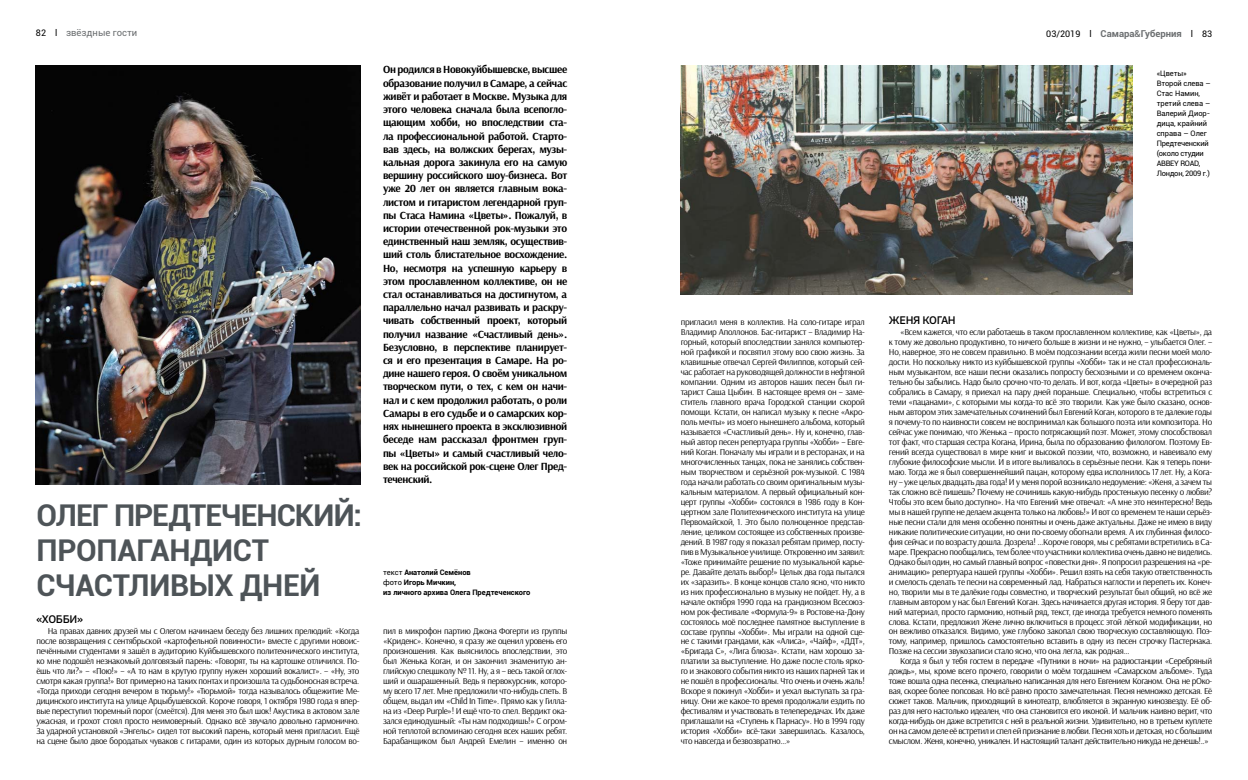
<style>
.page{position:relative;width:1248px;height:780px;background:#fff}
.page>*{position:absolute;margin:0;border:0;box-sizing:border-box;transform-origin:0 0}
.t1{font:700 30px/35px "Roboto";letter-spacing:-.015em;color:#4e5458}
.t2{font:700 11px/13.2px "Arsenal";letter-spacing:-.03em;color:#000;text-align:justify}
.t3{font:600 11px "Aneliza";letter-spacing:-.03em;color:#000}
.t4{font:700 9.5px "Roboto";color:#6c6f71}
.t5{font:9.5px "Roboto";color:#6c6f71}
.t6{font:9px/10px "Arsenal";letter-spacing:-.03em;color:#000;text-align:justify}
.t7{font:7.5px/10px "Roboto";letter-spacing:-.01em;color:#000}
.t8{font:700 7.5px/10px "Roboto";color:#000}
.s1{font-size:9px;color:#000}
.s2{font-weight:400;font-size:9px;color:#000}
.s3{font-weight:500}
.s4{font-weight:400}
</style>
<div class="page">
<img style="left:36px;top:66px;width:324px;height:419px">
<img style="left:680px;top:65px;width:452px;height:230px">
<p class="t5" style="left:36px;top:26px;width:103px"><span class="s1">82 l</span> звёздные гости</p>
<p class="t4" style="left:1046px;top:27px;width:167px"><span class="s2">03/2019 l</span> Самара<span class="s3">&amp;</span>Губерния <span class="s2">l 83</span></p>
<p class="t7" style="left:1156px;top:68px;width:55px">«Цветы»<br>Второй слева –<br>Стас Намин, третий слева –<br>Валерий Диор&shy;дица, крайний справа – Олег<br>Предтеченский (около студии<br>ABBEY ROAD,<br>Лондон, 2009 г.)</p>
<p class="t2" style="left:383px;top:63px;width:186px">Он родился в Новокуйбышевске, высшее образование получил в Самаре, а сейчас живёт и работает в Москве. Музыка для этого человека сначала была всепогло&shy;щающим хобби, но впоследствии ста&shy;ла профессиональной работой. Старто&shy;вав здесь, на волжских берегах, музы&shy;кальная дорога закинула его на самую вершину российского шоу-бизнеса. Вот уже 20 лет он является главным вока&shy;листом и гитаристом легендарной груп&shy;пы Стаса Намина «Цветы». Пожалуй, в истории отечественной рок-музыки это единственный наш земляк, осуществив&shy;ший столь блистательное восхождение.<br>Но, несмотря на успешную карьеру в этом прославленном коллективе, он не стал останавливаться на достигнутом, а параллельно начал развивать и раскру&shy;чивать собственный проект, который получил название «Счастливый день».<br>Безусловно, в перспективе планирует&shy;ся и его презентация в Самаре. На ро&shy;дине нашего героя. О своём уникальном творческом пути, о тех, с кем он начи&shy;нал и с кем продолжил работать, о роли Самары в его судьбе и о самарских кор&shy;нях нынешнего проекта в эксклюзивной беседе нам рассказал фронтмен груп&shy;пы «Цветы» и самый счастливый чело&shy;век на российской рок-сцене Олег Пред&shy;теченский.</p>
<p class="t6" style="left:680px;top:317px;width:186px">пригласил меня в коллектив. На соло-гитаре играл Владимир Аполлонов. Бас-гитарист – Владимир На&shy;горный, который впоследствии занялся компьютер&shy;ной графикой и посвятил этому всю свою жизнь. За клавишные отвечал Сергей Филиппов, который сей&shy;час работает на руководящей должности в нефтяной компании. Одним из авторов наших песен был ги&shy;тарист Саша Цыбин. В настоящее время он – заме&shy;ститель главного врача Городской станции скорой помощи. Кстати, он написал музыку к песне «Акро&shy;поль мечты» из моего нынешнего альбома, который называется «Счастливый день». Ну и, конечно, глав&shy;ный автор песен репертуара группы «Хобби» – Евге&shy;ний Коган. Поначалу мы играли и в ресторанах, и на многочисленных танцах, пока не занялись собствен&shy;ным творчеством и серьёзной рок-музыкой. С 1984 года начали работать со своим оригинальным музы&shy;кальным материалом. А первый официальный кон&shy;церт группы «Хобби» состоялся в 1986 году в Кон&shy;цертном зале Политехнического института на улице Первомайской, 1. Это было полноценное представ&shy;ление, целиком состоящее из собственных произве&shy;дений. В 1987 году я показал ребятам пример, посту&shy;пив в Музыкальное училище. Откровенно им заявил: «Тоже принимайте решение по музыкальной карье&shy;ре. Давайте делать выбор!» Целых два года пытался их «заразить». В конце концов стало ясно, что никто из них профессионально в музыку не пойдет. Ну, а в начале октября 1990 года на грандиозном Всесоюз&shy;ном рок-фестивале «Формула-9» в Ростове-на-Дону состоялось моё последнее памятное выступление в составе группы «Хобби». Мы играли на одной сце&shy;не с такими грандами, как «Алиса», «Чайф», «ДДТ», «Бригада С», «Лига блюза». Кстати, нам хорошо за&shy;платили за выступление. Но даже после столь ярко&shy;го и знакового события никто из наших парней так и не пошёл в профессионалы. Что очень и очень жаль!<br>Вскоре я покинул «Хобби» и уехал выступать за гра&shy;ницу. Они же какое-то время продолжали ездить по фестивалям и участвовать в телепередачах. Их даже приглашали на «Ступень к Парнасу». Но в 1994 году история «Хобби» всё-таки завершилась. Казалось, что навсегда и безвозвратно…»</p>
<p class="t3" style="left:888px;top:311px;width:68px">ЖЕНЯ КОГАН</p>
<p class="t6" style="left:888px;top:327px;width:325px;text-indent:11px">«Всем кажется, что если работаешь в таком прославленном коллективе, как «Цветы», да к тому же довольно продуктивно, то ничего больше в жизни и не нужно, – улыбается Олег. – Но, наверное, это не совсем правильно. В моём подсознании всегда жили песни моей моло&shy;дости. Но поскольку никто из куйбышевской группы «Хобби» так и не стал профессиональ&shy;ным музыкантом, все наши песни оказались попросту бесхозными и со временем оконча&shy;тельно бы забылись. Надо было срочно что-то делать. И вот, когда «Цветы» в очередной раз собрались в Самару, я приехал на пару дней пораньше. Специально, чтобы встретиться с теми «пацанами», с которыми мы когда-то всё это творили. Как уже было сказано, основ&shy;ным автором этих замечательных сочинений был Евгений Коган, которого в те далекие годы я почему-то по наивности совсем не воспринимал как большого поэта или композитора. Но сейчас уже понимаю, что Женька – просто потрясающий поэт. Может, этому способствовал тот факт, что старшая сестра Когана, Ирина, была по образованию филологом. Поэтому Ев&shy;гений всегда существовал в мире книг и высокой поэзии, что, возможно, и навеивало ему глубокие философские мысли. И в итоге выливалось в серьёзные песни. Как я теперь пони&shy;маю. Тогда же я был совершеннейший пацан, которому едва исполнилось 17 лет. Ну, а Кога&shy;ну – уже целых двадцать два года! И у меня порой возникало недоумение: «Женя, а зачем ты так сложно всё пишешь? Почему не сочинишь какую-нибудь простенькую песенку о любви?<br>Чтобы это всем было доступно». На что Евгений мне отвечал: «А мне это неинтересно! Ведь мы в нашей группе не делаем акцента только на любовь!» И вот со временем те наши серьёз&shy;ные песни стали для меня особенно понятны и очень даже актуальны. Даже не имею в виду никакие политические ситуации, но они по-своему обогнали время. А их глубинная филосо&shy;фия сейчас и по возрасту дошла. Дозрела! …Короче говоря, мы с ребятами встретились в Са&shy;маре. Прекрасно пообщались, тем более что участники коллектива очень давно не виделись.<br>Однако был один, но самый главный вопрос «повестки дня». Я попросил разрешения на «ре&shy;анимацию» репертуара нашей группы «Хобби». Решил взять на себя такую ответственность и смелость сделать те песни на современный лад. Набраться наглости и перепеть их. Конеч&shy;но, творили мы в те далёкие годы совместно, и творческий результат был общий, но всё же главным автором у нас был Евгений Коган. Здесь начинается другая история. Я беру тот дав&shy;ний материал, просто гармонию, нотный ряд, текст, где иногда требуется немного поменять слова. Кстати, предложил Жене лично включиться в процесс этой лёгкой модификации, но он вежливо отказался. Видимо, уже глубоко закопал свою творческую составляющую. Поэ&shy;тому, например, пришлось самостоятельно вставить в одну из песен строчку Пастернака.<br>Позже на сессии звукозаписи стало ясно, что она легла, как родная…</p>
<p class="t6" style="left:888px;top:656px;width:325px;text-indent:11px">Когда я был у тебя гостем в передаче «Путники в ночи» на радиостанции «Серебряный дождь», мы, кроме всего прочего, говорили о моём тогдашнем «Самарском альбоме». Туда тоже вошла одна песенка, специально написанная для него Евгением Коганом. Она не рОко&shy;вая, скорее более попсовая. Но всё равно просто замечательная. Песня немножко детская. Её сюжет таков. Мальчик, приходящий в кинотеатр, влюбляется в экранную кинозвезду. Её об&shy;раз для него настолько идеален, что она становится его иконой. И мальчик наивно верит, что когда-нибудь он даже встретится с ней в реальной жизни. Удивительно, но в третьем куплете он на самом деле её встретил и спел ей признание в любви. Песня хоть и детская, но с большим смыслом. Женя, конечно, уникален. И настоящий талант действительно никуда не денешь!..»</p>
<h1 class="t1" style="left:36px;top:496px;width:327px">ОЛЕГ ПРЕДТЕЧЕНСКИЙ:<br>ПРОПАГАНДИСТ<br>СЧАСТЛИВЫХ ДНЕЙ</h1>
<p class="t3" style="left:36px;top:610px;width:48px">«ХОББИ»</p>
<p class="t6" style="left:36px;top:626px;width:324px;text-indent:11px">На правах давних друзей мы с Олегом начинаем беседу без лишних прелюдий: «Когда после возвращения с сентябрьской «картофельной повинности» вместе с другими новоис&shy;печёнными студентами я зашёл в аудиторию Куйбышевского политехнического института, ко мне подошёл незнакомый долговязый парень: «Говорят, ты на картошке отличился. По&shy;ёшь что ли?» – «Пою!» – «А то нам в крутую группу нужен хороший вокалист». – «Ну, это смотря какая группа!» Вот примерно на таких понтах и произошла та судьбоносная встреча. «Тогда приходи сегодня вечером в тюрьму!» «Тюрьмой» тогда называлось общежитие Ме&shy;дицинского института на улице Арцыбушевской. Короче говоря, 1 октября 1980 года я впер&shy;вые переступил тюремный порог (смеётся). Для меня это был шок! Акустика в актовом зале ужасная, и грохот стоял просто неимоверный. Однако всё звучало довольно гармонично.<br>За ударной установкой «Энгельс» сидел тот высокий парень, который меня пригласил. Ещё на сцене было двое бородатых чуваков с гитарами, один из которых дурным голосом во-</p>
<p class="t8" style="left:383px;top:566px;width:149px"><span class="s4">текст</span> Анатолий Семёнов<br><span class="s4">фото</span> Игорь Мичкин,<br>из личного архива Олега Предтеченского</p>
<p class="t6" style="left:383px;top:626px;width:186px">пил в микрофон партию Джона Фогерти из группы «Криденс». Конечно, я сразу же оценил уровень его произношения. Как выяснилось впоследствии, это был Женька Коган, и он закончил знаменитую ан&shy;глийскую спецшколу № 11. Ну, а я – весь такой оглох&shy;ший и ошарашенный. Ведь я первокурсник, которо&shy;му всего 17 лет. Мне предложили что-нибудь спеть. В общем, выдал им «Child In Time». Прямо как у Гилла&shy;на из «Deep Purple»! И ещё что-то спел. Вердикт ока&shy;зался единодушный: «Ты нам подходишь!» С огром&shy;ной теплотой вспоминаю сегодня всех наших ребят.<br>Барабанщиком был Андрей Емелин – именно он</p>
</div>
